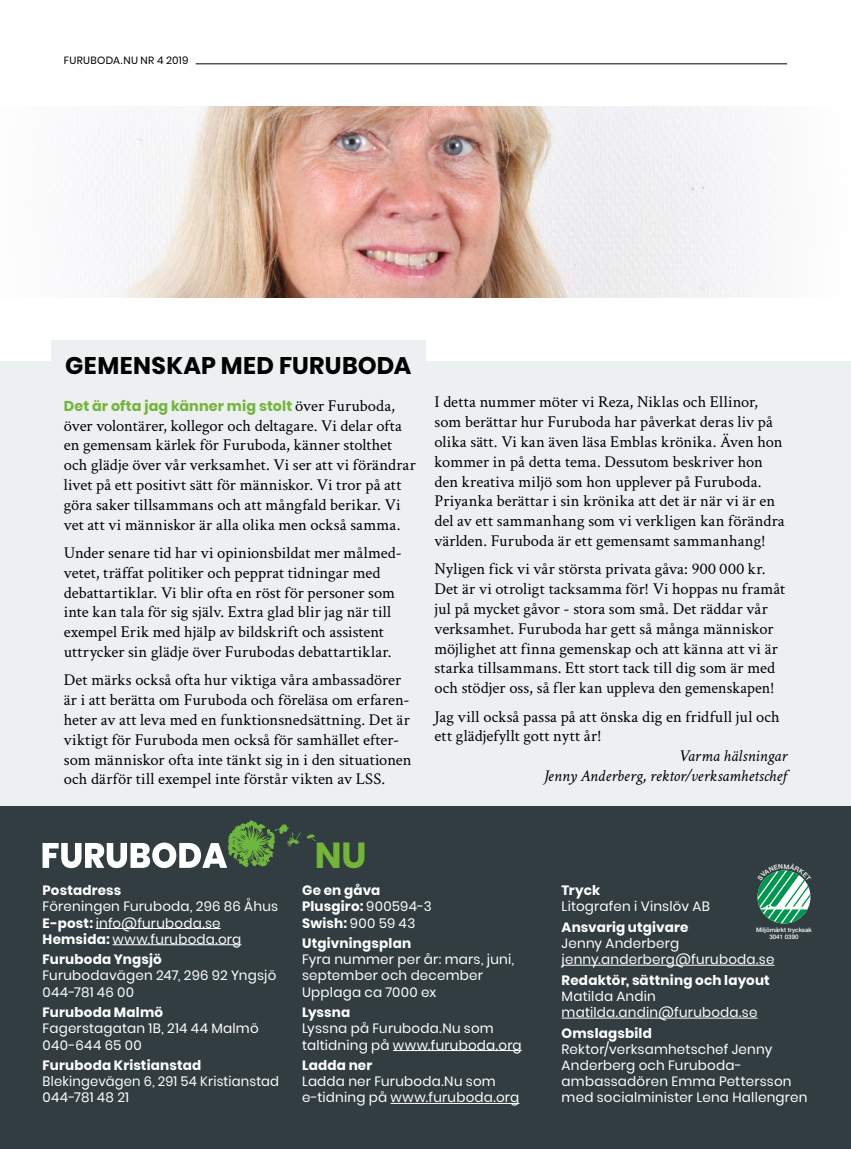
<style>
.page{position:relative;width:851px;height:1149px;background:#fff}
.page>*{position:absolute;margin:0;border:0;box-sizing:border-box;transform-origin:0 0}
.t1{font:700 36px "Poppins";color:#73b439}
.t2{font:700 24px "Poppins";letter-spacing:.015em;color:#000}
.t3{font:16.5px/19.8px "Crimson Text";letter-spacing:.005em;color:#000}
.t4{font:italic 16.5px/19.8px "Crimson Text";color:#000;text-align:right}
.t5{font:700 14.25px "Poppins";letter-spacing:.01em;color:#73b53a}
.t6{font:13.5px/16.2px "Poppins";letter-spacing:.015em;color:#fff}
.t7{font:700 13.5px/16.2px "Poppins";letter-spacing:.015em;color:#fff}
.t8{font:10.5px "Poppins";letter-spacing:.03em;color:#000}
.t9{font:500 6.15px "Helvetica Neue LT Std";color:#fff}
.t10{font:500 6.15px "Helvetica Neue";color:#fff}
.s1{font-family:"Crimson Text";font-weight:400;font-size:16.5px;color:#000}
.s2{font-weight:700}
.s3{font-weight:400}
</style>
<div class="page">
<hr style="left:196px;top:63px;width:591px;height:1px;background:#000">
<div style="left:0;top:361px;width:850px;height:543px;background:#edf0f1"></div>
<div style="left:0;top:806px;width:850px;height:342px;background:#313d40"></div>
<div style="left:51px;top:340px;width:374px;height:43px;background:#edf0f1"></div>
<hr style="left:96px;top:927px;width:125px;height:1px;background:#fff">
<hr style="left:113px;top:944px;width:128px;height:1px;background:#fff">
<hr style="left:393px;top:1049px;width:128px;height:1px;background:#fff">
<hr style="left:390px;top:1102px;width:129px;height:1px;background:#fff">
<hr style="left:561px;top:964px;width:213px;height:1px;background:#fff">
<hr style="left:561px;top:1017px;width:196px;height:1px;background:#fff">
<img style="left:82px;top:106px;width:682px;height:192px">
<svg style="left:43px;top:820px;width:273px;height:47px"></svg>
<svg style="left:757px;top:870px;width:54px;height:53px"></svg>
<p class="t8" style="left:64px;top:54px;width:126px">FURUBODA.NU NR 4 2019</p>
<h2 class="t2" style="left:65px;top:352px;width:347px">GEMENSKAP MED FURUBODA</h2>
<p class="t5" style="left:64px;top:397px;width:333px">Det är ofta jag känner mig stolt <span class="s1">över Furuboda,</span></p>
<p class="t3" style="left:64px;top:414px;width:353px">över volontärer, kollegor och deltagare. Vi delar ofta en gemensam kärlek för Furuboda, känner stolthet och glädje över vår verksamhet. Vi ser att vi förändrar livet på ett positivt sätt för människor. Vi tror på att göra saker tillsammans och att mångfald berikar. Vi vet att vi människor är alla olika men också samma.</p>
<p class="t3" style="left:64px;top:542px;width:339px">Under senare tid har vi opinionsbildat mer målmed&shy;vetet, träffat politiker och pepprat tidningar med debattartiklar. Vi blir ofta en röst för personer som inte kan tala för sig själv. Extra glad blir jag när till exempel Erik med hjälp av bildskrift och assistent uttrycker sin glädje över Furubodas debattartiklar.</p>
<p class="t3" style="left:64px;top:669px;width:349px">Det märks också ofta hur viktiga våra ambassadörer är i att berätta om Furuboda och föreläsa om erfaren&shy;heter av att leva med en funktionsnedsättning. Det är viktigt för Furuboda men också för samhället efter&shy;som människor ofta inte tänkt sig in i den situationen och därför till exempel inte förstår vikten av LSS.</p>
<p class="t3" style="left:434px;top:391px;width:352px">I detta nummer möter vi Reza, Niklas och Ellinor, som berättar hur Furuboda har påverkat deras liv på olika sätt. Vi kan även läsa Emblas krönika. Även hon kommer in på detta tema. Dessutom beskriver hon den kreativa miljö som hon upplever på Furuboda.<br>Priyanka berättar i sin krönika att det är när vi är en del av ett sammanhang som vi verkligen kan förändra världen. Furuboda är ett gemensamt sammanhang!</p>
<p class="t3" style="left:434px;top:558px;width:352px">Nyligen fick vi vår största privata gåva: 900 000 kr.<br>Det är vi otroligt tacksamma för! Vi hoppas nu framåt jul på mycket gåvor - stora som små. Det räddar vår verksamhet. Furuboda har gett så många människor möjlighet att finna gemenskap och att känna att vi är starka tillsammans. Ett stort tack till dig som är med och stödjer oss, så fler kan uppleva den gemenskapen!</p>
<p class="t3" style="left:434px;top:705px;width:346px">Jag vill också passa på att önska dig en fridfull jul och ett glädjefyllt gott nytt år!</p>
<p class="t4" style="left:544px;top:746px;width:245px">Varma hälsningar<br>Jenny Anderberg, rektor/verksamhetschef</p>
<h1 class="t1" style="left:315px;top:834px;width:53px">NU</h1>
<p class="t7" style="left:43px;top:882px;width:80px">Postadress</p>
<p class="t6" style="left:43px;top:898px;width:237px">Föreningen Furuboda, 296 86 Åhus<br><span class="s2">E-post:</span> info@furuboda.se<br><span class="s2">Hemsida:</span> www.furuboda.org</p>
<p class="t7" style="left:43px;top:951px;width:121px">Furuboda Yngsjö</p>
<p class="t6" style="left:43px;top:967px;width:235px">Furubodavägen 247, 296 92 Yngsjö<br>044-781 46 00</p>
<p class="t7" style="left:43px;top:1003px;width:122px">Furuboda Malmö</p>
<p class="t6" style="left:43px;top:1020px;width:218px">Fagerstagatan 1B, 214 44 Malmö<br>040-644 65 00</p>
<p class="t7" style="left:43px;top:1056px;width:160px">Furuboda Kristianstad</p>
<p class="t6" style="left:43px;top:1073px;width:238px">Blekingevägen 6, 291 54 Kristianstad<br>044-781 48 21</p>
<p class="t7" style="left:302px;top:882px;width:131px">Ge en gåva<br>Plusgiro: <span class="s3">900594-3<br></span>Swish: <span class="s3">900 59 43</span></p>
<p class="t7" style="left:302px;top:934px;width:110px">Utgivningsplan</p>
<p class="t6" style="left:302px;top:951px;width:213px">Fyra nummer per år: mars, juni, september och december<br>Upplaga ca 7000 ex</p>
<p class="t7" style="left:302px;top:1003px;width:50px">Lyssna</p>
<p class="t6" style="left:302px;top:1020px;width:221px">Lyssna på Furuboda.Nu som taltidning på www.furuboda.org</p>
<p class="t7" style="left:302px;top:1056px;width:72px">Ladda ner</p>
<p class="t6" style="left:302px;top:1073px;width:219px">Ladda ner Furuboda.Nu som e-tidning på www.furuboda.org</p>
<p class="t7" style="left:561px;top:882px;width:40px">Tryck</p>
<p class="t6" style="left:561px;top:898px;width:150px">Litografen i Vinslöv AB</p>
<p class="t7" style="left:561px;top:918px;width:128px">Ansvarig utgivare</p>
<p class="t6" style="left:561px;top:934px;width:214px">Jenny Anderberg jenny.anderberg@furuboda.se</p>
<p class="t7" style="left:561px;top:971px;width:210px">Redaktör, sättning och layout</p>
<p class="t6" style="left:561px;top:987px;width:197px">Matilda Andin matilda.andin@furuboda.se</p>
<p class="t7" style="left:561px;top:1024px;width:92px">Omslagsbild</p>
<p class="t6" style="left:561px;top:1040px;width:247px">Rektor/verksamhetschef Jenny<br>Anderberg och Furuboda&shy;ambassadören Emma Pettersson med socialminister Lena Hallengren</p>
<p class="t9" style="left:756px;top:925px;width:57px">Miljömärkt trycksak</p>
<p class="t10" style="left:769px;top:933px;width:31px">3041 0390</p>
</div>
